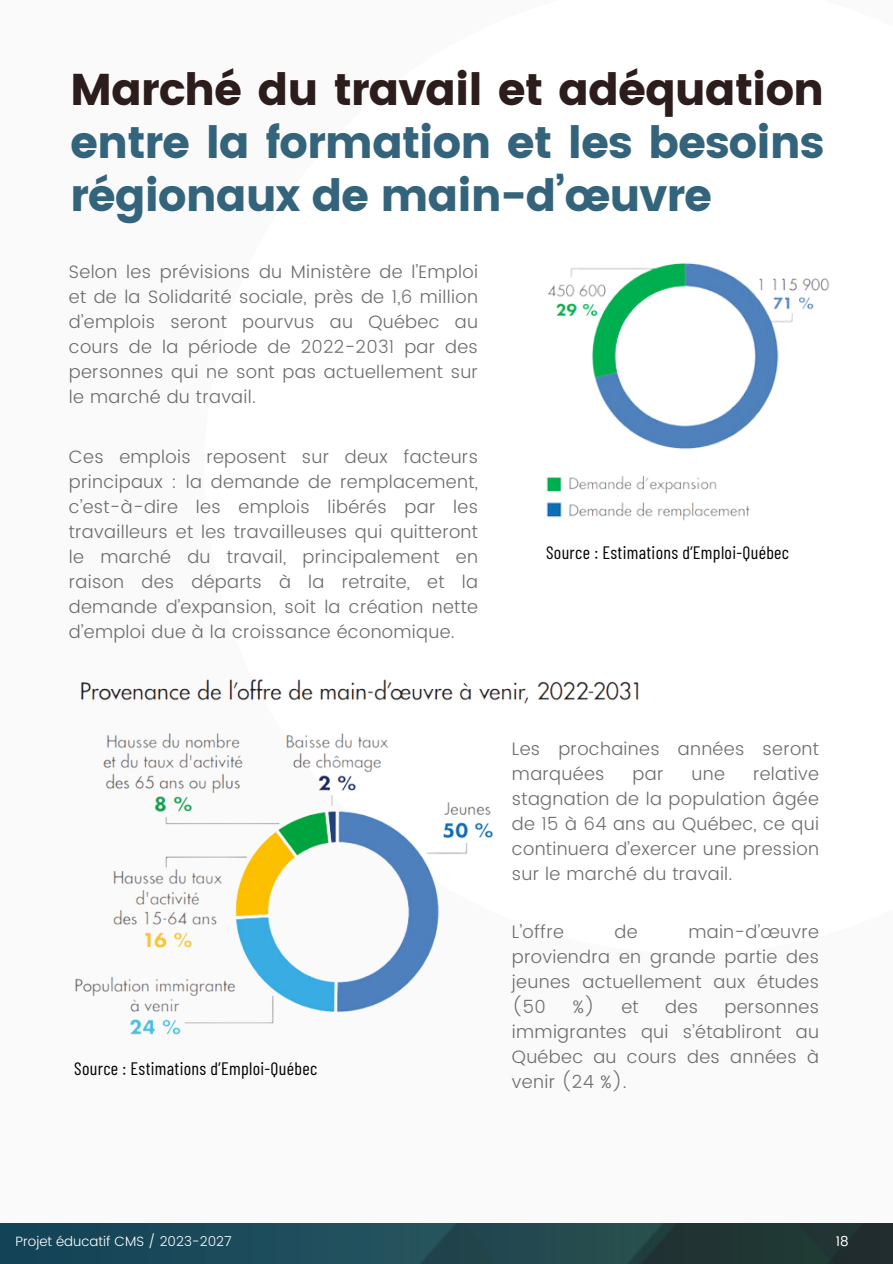
<style>
.page{position:relative;width:893px;height:1264px;background:#fff}
.page>*{position:absolute;margin:0;border:0;box-sizing:border-box;transform-origin:0 0}
.t1{font:44.4px/52.8px "Poppins";letter-spacing:-.025em;color:#34647b;text-align:justify}
.t2{font:300 18px/25px "Poppins";letter-spacing:.02em;color:#6d6d6d;text-align:justify}
.t3{font:18px "Barlow Condensed";letter-spacing:.02em;color:#000}
.t4{font:300 13.5px "Poppins";color:#fff}
.t5{font:13.5px "Poppins";color:#fff}
.s1{color:#2d1c1c}
</style>
<div class="page">
<div style="left:0;top:0;width:892px;height:1263px;background:#fafafa"></div>
<img style="left:546px;top:263px;width:284px;height:257px">
<img style="left:75px;top:679px;width:564px;height:356px">
<img style="left:0;top:1223px;width:892px;height:39px">
<p class="t1" style="left:70px;top:63px;width:755px"><span class="s1">Marché du travail et adéquation </span>entre la formation et les besoins régionaux de main-d’œuvre</p>
<p class="t2" style="left:69px;top:259px;width:410px">Selon les prévisions du Ministère de l’Emploi et de la Solidarité sociale, près de 1,6 million d’emplois seront pourvus au Québec au cours de la période de 2022-2031 par des personnes qui ne sont pas actuellement sur le marché du travail.</p>
<p class="t2" style="left:69px;top:444px;width:410px">Ces emplois reposent sur deux facteurs principaux : la demande de remplacement, c’est-à-dire les emplois libérés par les travailleurs et les travailleuses qui quitteront le marché du travail, principalement en raison des départs à la retraite, et la demande d’expansion, soit la création nette d’emploi due à la croissance économique.</p>
<p class="t3" style="left:546px;top:540px;width:244px">Source : Estimations d’Emploi-Québec</p>
<p class="t3" style="left:74px;top:1057px;width:244px">Source : Estimations d’Emploi-Québec</p>
<p class="t2" style="left:512px;top:736px;width:308px">Les prochaines années seront marquées</p>
<p class="t2" style="left:512px;top:761px;width:308px;text-indent:241px">relative stagnation de la population âgée de 15 à 64 ans au Québec, ce qui continuera d’exercer une pression sur le marché du travail.</p>
<p class="t2" style="left:632px;top:761px;width:32px">par</p>
<p class="t2" style="left:691px;top:761px;width:35px">une</p>
<p class="t2" style="left:512px;top:919px;width:308px;text-indent:176px">main-d’œuvre proviendra en grande partie des jeunes actuellement aux études (50</p>
<p class="t2" style="left:512px;top:919px;width:54px">L’offre</p>
<p class="t2" style="left:614px;top:919px;width:25px">de</p>
<p class="t2" style="left:572px;top:994px;width:24px">%)</p>
<p class="t2" style="left:621px;top:994px;width:19px">et</p>
<p class="t2" style="left:665px;top:994px;width:34px">des</p>
<p class="t2" style="left:512px;top:994px;width:308px;text-indent:212px">personnes immigrantes qui s’établiront au Québec au cours des années à venir (24 %).</p>
<p class="t4" style="left:16px;top:1233px;width:217px">Projet éducatif CMS / 2023-2027</p>
<p class="t5" style="left:835px;top:1233px;width:14px">18</p>
</div>
